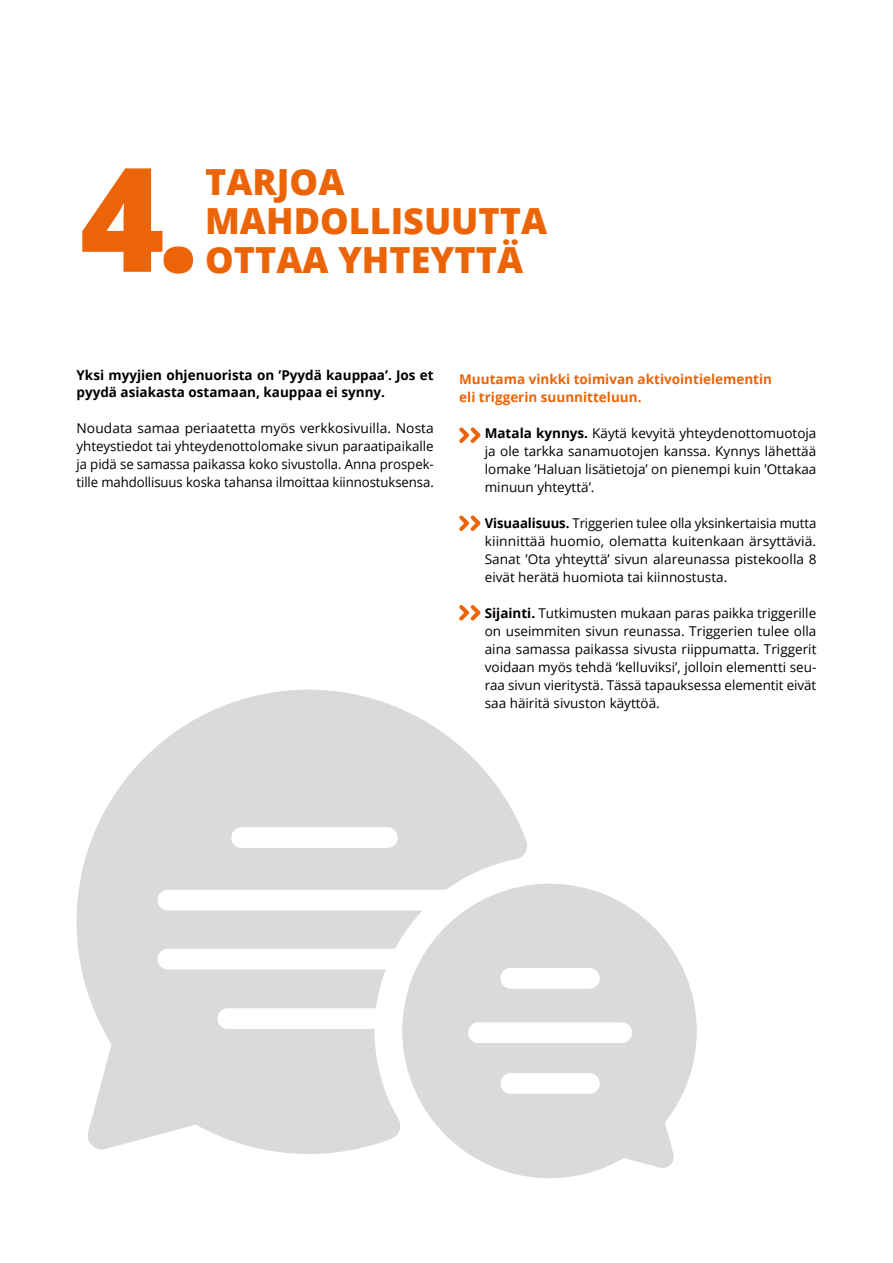
<style>
.page{position:relative;width:893px;height:1263px;background:#fff}
.page>*{position:absolute;margin:0;border:0;box-sizing:border-box;transform-origin:0 0}
.t1{font:800 144.75px "Open Sans";color:#ec6408}
.t2{font:800 36px/39px "Open Sans";color:#ec6408}
.t3{font:13.5px/18px "Open Sans";color:#000;text-align:justify}
.t4{font:700 13.5px/16.5px "Open Sans";color:#000}
.t5{font:700 13.5px/18px "Open Sans";color:#ec6408}
.s1{font-weight:700}
</style>
<div class="page">
<svg style="left:459px;top:427px;width:22px;height:16px"></svg>
<svg style="left:459px;top:515px;width:22px;height:16px"></svg>
<svg style="left:459px;top:605px;width:22px;height:16px"></svg>
<svg style="left:77px;top:690px;width:450px;height:464px;fill:#dadada"></svg>
<svg style="left:402px;top:884px;width:295px;height:294px;fill:#dadada"></svg>
<h1 class="t1" style="left:80px;top:109px;width:121px">4.</h1>
<h2 class="t2" style="left:205px;top:161px;width:344px">TARJOA<br>MAHDOLLISUUTTA<br>OTTAA YHTEYTTÄ</h2>
<p class="t4" style="left:77px;top:367px;width:359px">Yksi myyjien ohjenuorista on ’Pyydä kauppaa’. Jos et pyydä asiakasta ostamaan, kauppaa ei synny.</p>
<p class="t3" style="left:77px;top:418px;width:359px">Noudata samaa periaatetta myös verkkosivuilla. Nosta yhteystiedot tai yhteydenottolomake sivun paraatipaikalle ja pidä se samassa paikassa koko sivustolla. Anna prospek&shy;tille mahdollisuus koska tahansa ilmoittaa kiinnostuksensa.</p>
<p class="t5" style="left:459px;top:369px;width:314px">Muutama vinkki toimivan aktivointielementin eli triggerin suunnitteluun.</p>
<p class="t3" style="left:485px;top:423px;width:333px"><span class="s1">Matala kynnys.</span> Käytä kevyitä yhteydenottomuotoja ja ole tarkka sanamuotojen kanssa. Kynnys lähettää lomake ’Haluan lisätietoja’ on pienempi kuin ’Ottakaa minuun yhteyttä’.</p>
<p class="t3" style="left:485px;top:513px;width:333px"><span class="s1">Visuaalisuus.</span> Triggerien tulee olla yksinkertaisia mutta kiinnittää huomio, olematta kuitenkaan ärsyttäviä.<br>Sanat ’Ota yhteyttä’ sivun alareunassa pistekoolla 8 eivät herätä huomiota tai kiinnostusta.</p>
<p class="t3" style="left:485px;top:603px;width:333px"><span class="s1">Sijainti.</span> Tutkimusten mukaan paras paikka triggerille on useimmiten sivun reunassa. Triggerien tulee olla aina samassa paikassa sivusta riippumatta. Triggerit voidaan myös tehdä ‘kelluviksi’, jolloin elementti seu&shy;raa sivun vieritystä. Tässä tapauksessa elementit eivät saa häiritä sivuston käyttöä.</p>
</div>
